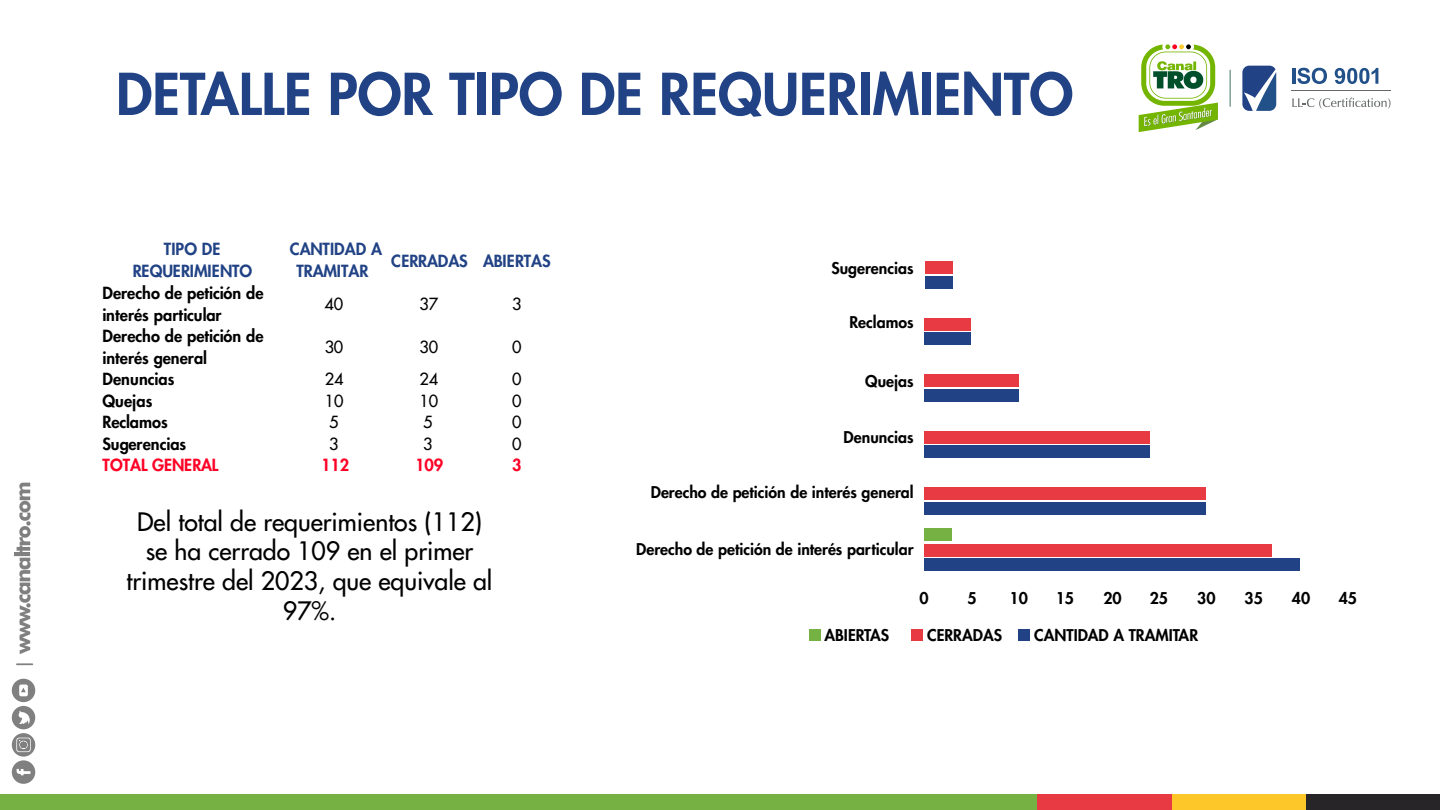
<style>
.page{position:relative;width:1440px;height:810px;background:#fff}
.page>*{position:absolute;margin:0;border:0;box-sizing:border-box;transform-origin:0 0}
.t1{font:800 56.1px "Futura";color:#214285}
.t2{font:24.75px/29.7px "Futura";color:#000;text-align:center}
.t3{font:800 16.27px/21.5px "Futura";letter-spacing:.005em;color:#000}
.t4{font:800 16.27px/21.5px "Futura";letter-spacing:.005em;color:#214285;text-align:center}
.t5{font:16.27px "Futura";letter-spacing:-.005em;color:#000}
.t6{font:800 16.27px "Futura";letter-spacing:-.005em;color:#ff0025}
.t7{font:800 16.27px "Futura";letter-spacing:-.015em;color:#214285}
.t8{font:800 15.83px "Futura";color:#000}
</style>
<div class="page">
<div style="left:0;top:794px;width:1038px;height:16px;background:#76b143"></div>
<div style="left:1038px;top:794px;width:134px;height:16px;background:#e73a42"></div>
<div style="left:1172px;top:794px;width:134px;height:16px;background:#fdc72a"></div>
<div style="left:1306px;top:794px;width:134px;height:16px;background:#282528"></div>
<svg style="left:12px;top:679px;width:23px;height:105px"></svg>
<svg style="left:14px;top:483px;width:17px;height:171px"></svg>
<svg style="left:16px;top:663px;width:17px;height:2px"></svg>
<svg style="left:1242px;top:66px;width:34px;height:45px"></svg>
<svg style="left:1292px;top:98px;width:99px;height:11px"></svg>
<hr style="left:1291px;top:90px;width:99px;height:1px;background:#656969">
<hr style="left:1292px;top:68px;width:3px;height:16px;background:#225089">
<svg style="left:1297px;top:68px;width:30px;height:16px"></svg>
<svg style="left:1335px;top:68px;width:43px;height:16px"></svg>
<hr style="left:1230px;top:70px;width:1px;height:37px;background:#0d4a3b">
<svg style="left:1139px;top:44px;width:79px;height:88px"></svg>
<div style="left:925px;top:262px;width:28px;height:12px;background:#e73a42"></div>
<div style="left:925px;top:276px;width:28px;height:13px;background:#214285"></div>
<div style="left:925px;top:318px;width:46px;height:13px;background:#e73a42"></div>
<div style="left:925px;top:333px;width:46px;height:12px;background:#214285"></div>
<div style="left:925px;top:528px;width:27px;height:13px;background:#76b143"></div>
<div style="left:925px;top:375px;width:94px;height:12px;background:#e73a42"></div>
<div style="left:925px;top:389px;width:94px;height:13px;background:#214285"></div>
<div style="left:925px;top:431px;width:225px;height:13px;background:#e73a42"></div>
<div style="left:925px;top:446px;width:225px;height:12px;background:#214285"></div>
<div style="left:925px;top:487px;width:281px;height:13px;background:#e73a42"></div>
<div style="left:925px;top:502px;width:281px;height:12px;background:#214285"></div>
<div style="left:925px;top:544px;width:347px;height:12px;background:#e73a42"></div>
<div style="left:925px;top:558px;width:375px;height:13px;background:#214285"></div>
<div style="left:809px;top:629px;width:12px;height:12px;background:#76b143"></div>
<div style="left:911px;top:629px;width:12px;height:12px;background:#e73a42"></div>
<div style="left:1018px;top:629px;width:12px;height:12px;background:#214285"></div>
<h1 class="t1" style="left:116px;top:57px;width:959px">DETALLE POR TIPO DE REQUERIMIENTO</h1>
<p class="t4" style="left:133px;top:238px;width:121px">TIPO DE<br>REQUERIMIENTO</p>
<p class="t4" style="left:290px;top:238px;width:94px">CANTIDAD A<br>TRAMITAR</p>
<p class="t7" style="left:391px;top:250px;width:161px">CERRADAS ABIERTAS</p>
<p class="t3" style="left:102px;top:282px;width:163px">Derecho de petición de interés particular</p>
<p class="t5" style="left:325px;top:293px;width:20px">40</p>
<p class="t5" style="left:419px;top:293px;width:20px">37</p>
<p class="t5" style="left:512px;top:293px;width:11px">3</p>
<p class="t3" style="left:103px;top:325px;width:163px">Derecho de petición de interés general</p>
<p class="t5" style="left:325px;top:336px;width:20px">30</p>
<p class="t5" style="left:419px;top:336px;width:20px">30</p>
<p class="t5" style="left:512px;top:336px;width:11px">0</p>
<p class="t3" style="left:103px;top:368px;width:73px">Denuncias</p>
<p class="t5" style="left:325px;top:369px;width:20px">24</p>
<p class="t5" style="left:419px;top:369px;width:20px">24</p>
<p class="t5" style="left:512px;top:369px;width:11px">0</p>
<p class="t3" style="left:103px;top:390px;width:52px">Quejas</p>
<p class="t5" style="left:325px;top:390px;width:20px">10</p>
<p class="t5" style="left:420px;top:390px;width:20px">10</p>
<p class="t5" style="left:512px;top:390px;width:11px">0</p>
<p class="t3" style="left:103px;top:411px;width:67px">Reclamos</p>
<p class="t5" style="left:329px;top:412px;width:11px">5</p>
<p class="t5" style="left:423px;top:412px;width:11px">5</p>
<p class="t5" style="left:512px;top:412px;width:11px">0</p>
<p class="t3" style="left:103px;top:433px;width:85px">Sugerencias</p>
<p class="t5" style="left:329px;top:433px;width:11px">3</p>
<p class="t5" style="left:423px;top:433px;width:11px">3</p>
<p class="t5" style="left:512px;top:433px;width:11px">0</p>
<p class="t6" style="left:103px;top:454px;width:117px">TOTAL GENERAL</p>
<p class="t6" style="left:321px;top:454px;width:30px">112</p>
<p class="t6" style="left:415px;top:454px;width:30px">109</p>
<p class="t6" style="left:512px;top:454px;width:11px">3</p>
<h2 class="t2" style="left:127px;top:507px;width:367px">Del total de requerimientos (112) se ha cerrado 109 en el primer trimestre del 2023, que equivale al<br>97%.</h2>
<p class="t8" style="left:831px;top:258px;width:84px">Sugerencias</p>
<p class="t8" style="left:849px;top:312px;width:66px">Reclamos</p>
<p class="t8" style="left:865px;top:370px;width:50px">Quejas</p>
<p class="t8" style="left:844px;top:426px;width:71px">Denuncias</p>
<p class="t8" style="left:651px;top:481px;width:264px">Derecho de petición de interés general</p>
<p class="t8" style="left:636px;top:539px;width:279px">Derecho de petición de interés particular</p>
<p class="t8" style="left:920px;top:588px;width:11px">0</p>
<p class="t8" style="left:968px;top:588px;width:11px">5</p>
<p class="t8" style="left:1010px;top:588px;width:20px">10</p>
<p class="t8" style="left:1056px;top:588px;width:20px">15</p>
<p class="t8" style="left:1103px;top:588px;width:20px">20</p>
<p class="t8" style="left:1150px;top:588px;width:20px">25</p>
<p class="t8" style="left:1197px;top:588px;width:20px">30</p>
<p class="t8" style="left:1245px;top:588px;width:20px">35</p>
<p class="t8" style="left:1292px;top:588px;width:20px">40</p>
<p class="t8" style="left:1339px;top:588px;width:20px">45</p>
<p class="t8" style="left:824px;top:625px;width:66px">ABIERTAS</p>
<p class="t8" style="left:927px;top:625px;width:76px">CERRADAS</p>
<p class="t8" style="left:1034px;top:625px;width:165px">CANTIDAD A TRAMITAR</p>
</div>
